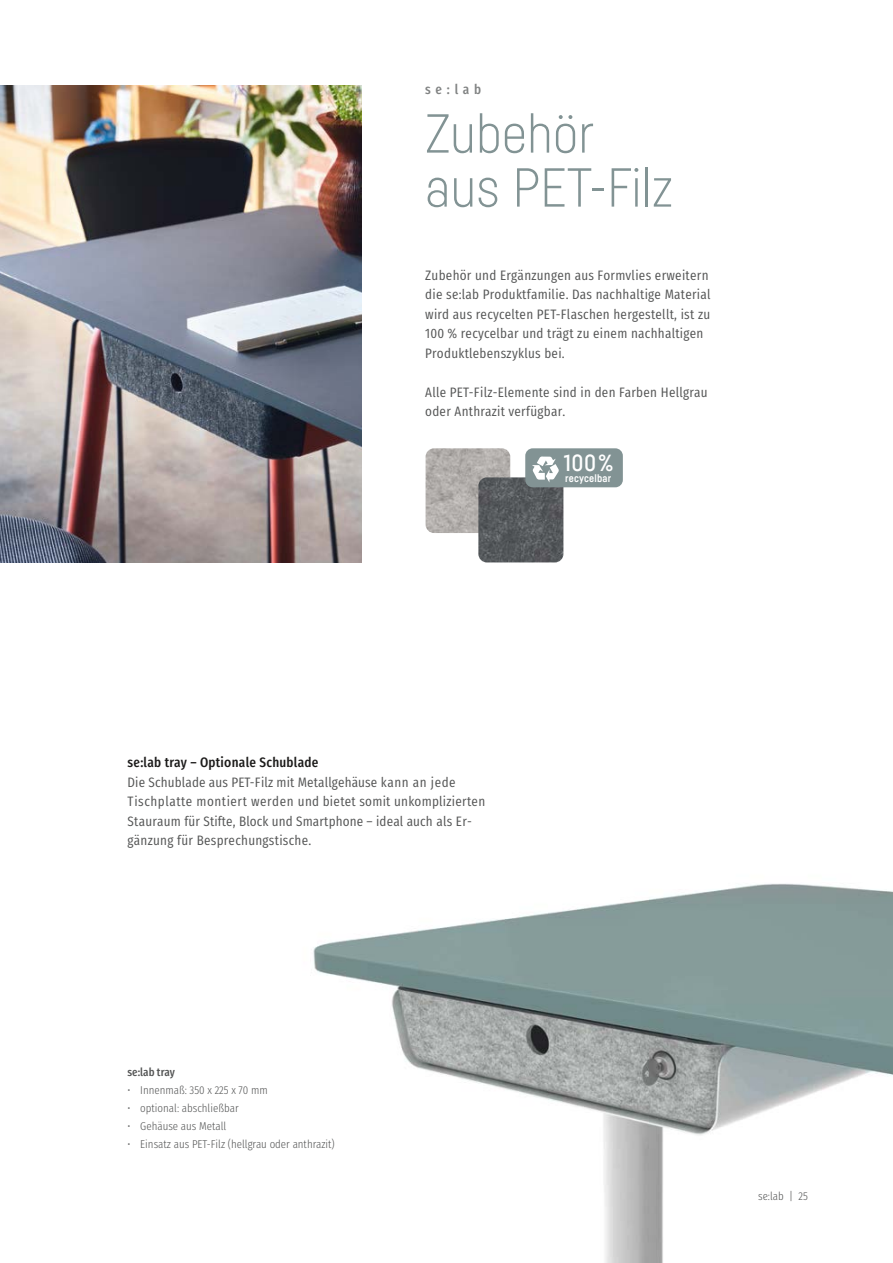
<style>
.page{position:relative;width:893px;height:1263px;background:#fff}
.page>*{position:absolute;margin:0;border:0;box-sizing:border-box;transform-origin:0 0}
.t1{font:300 54px/54px "Sedus Sans";color:#829394}
.t2{font:500 22.95px "Sedus Sans";color:#fff}
.t3{font:13.5px/19.5px "Sedus Text Condensed";letter-spacing:.02em;color:#535454}
.t4{font:700 13.5px "Sedus Text Condensed";letter-spacing:.02em;color:#1c1b1a}
.t5{font:700 13.5px "Sedus Text Condensed";color:#818383}
.t6{font:300 11.25px "Sedus Text Condensed";color:#535454}
.t7{font:700 11.25px "Sedus Text Condensed";color:#535454}
.t8{font:700 10.65px "Sedus Sans";letter-spacing:.02em;color:#fff}
</style>
<div class="page">
<img style="left:313px;top:883px;width:580px;height:380px">
<img style="left:0;top:85px;width:361px;height:478px">
<img style="left:426px;top:448px;width:84px;height:85px">
<img style="left:478px;top:477px;width:85px;height:85px">
<div style="left:525px;top:448px;width:98px;height:39px;background:#829394;border-radius:7px"></div>
<svg style="left:532px;top:456px;width:27px;height:26px"></svg>
<p class="t5" style="left:425px;top:77px;width:57px">se:lab</p>
<h1 class="t1" style="left:425px;top:105px;width:249px">Zubehör aus PET-Filz</h1>
<p class="t3" style="left:425px;top:264px;width:287px">Zubehör und Ergänzungen aus Formvlies erweitern die se:lab Produktfamilie. Das nachhaltige Material wird aus recycelten PET-Flaschen hergestellt, ist zu 100 % recycelbar und trägt zu einem nachhaltigen Produktlebenszyklus bei.</p>
<p class="t3" style="left:425px;top:381px;width:284px">Alle PET-Filz-Elemente sind in den Farben Hellgrau oder Anthrazit verfügbar.</p>
<h2 class="t2" style="left:564px;top:449px;width:51px">100%</h2>
<p class="t8" style="left:565px;top:472px;width:48px">recycelbar</p>
<p class="t4" style="left:128px;top:750px;width:193px">se:lab tray – Optionale Schublade</p>
<p class="t3" style="left:128px;top:771px;width:359px">Die Schublade aus PET-Filz mit Metallgehäuse kann an jede Tischplatte montiert werden und bietet somit unkomplizierten Stauraum für Stifte, Block und Smartphone – ideal auch als Er&shy;gänzung für Besprechungstische.</p>
<p class="t7" style="left:128px;top:1061px;width:49px">se:lab tray</p>
<p class="t6" style="left:128px;top:1079px;width:142px">• Innenmaß: 350 x 225 x 70 mm</p>
<p class="t6" style="left:128px;top:1097px;width:113px">• optional: abschließbar</p>
<p class="t6" style="left:128px;top:1115px;width:100px">• Gehäuse aus Metall</p>
<p class="t6" style="left:128px;top:1133px;width:209px">• Einsatz aus PET-Filz (hellgrau oder anthrazit)</p>
<p class="t6" style="left:758px;top:1186px;width:51px">se:lab | 25</p>
</div>
